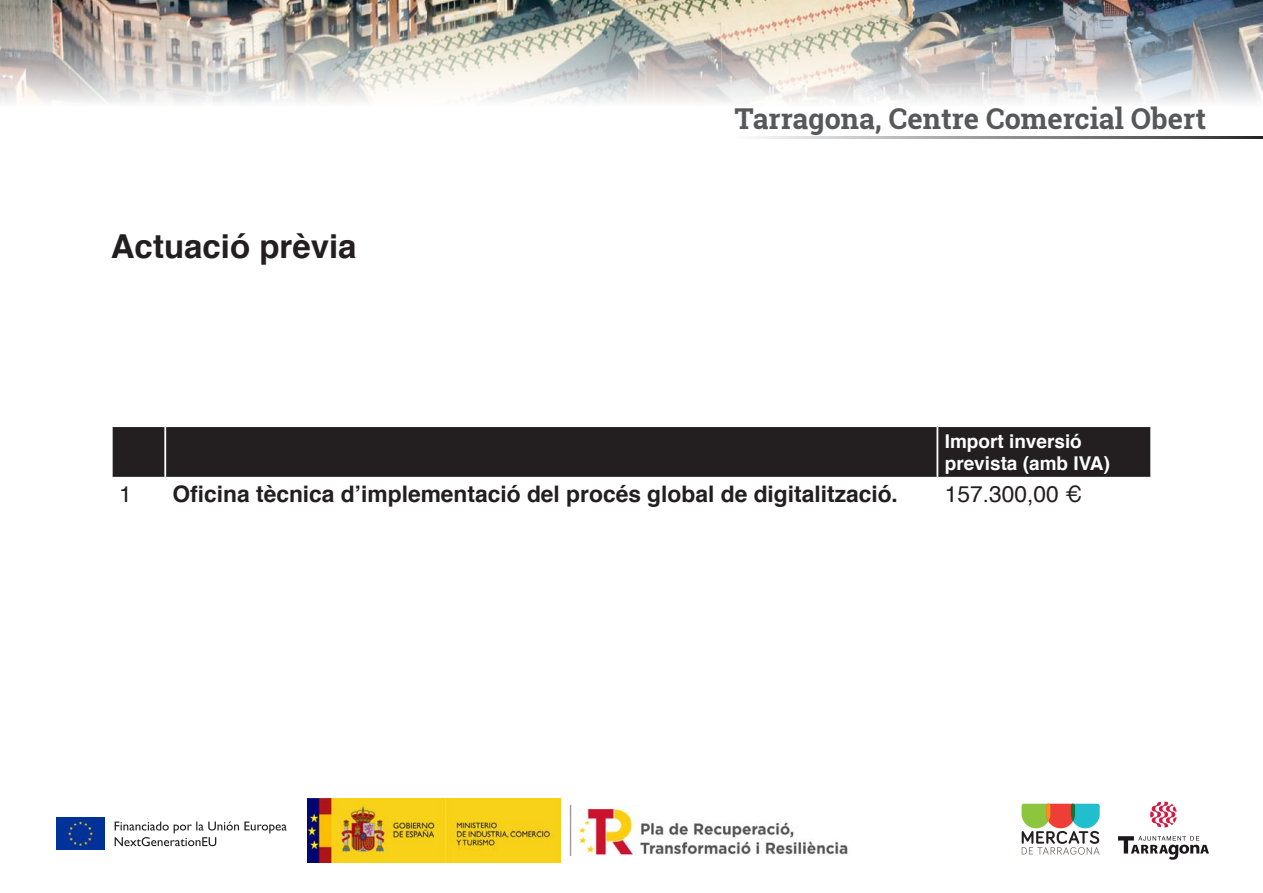
<style>
.page{position:relative;width:1263px;height:893px;background:#fff}
.page>*{position:absolute;margin:0;border:0;box-sizing:border-box;transform-origin:0 0}
.t1{font:700 33px "Helvetica";color:#231f20}
.t2{font:700 28.8px "Roboto Slab";color:#57585a}
.t3{font:700 22.8px "Helvetica";color:#231f20}
.t4{font:22.8px "Helvetica";color:#231f20}
.t5{font:700 19.05px/22.8px "Helvetica";color:#fff}
</style>
<div class="page">
<img style="left:0;top:0;width:1263px;height:103px">
<svg style="left:1021px;top:804px;width:79px;height:51px"></svg>
<svg style="left:1118px;top:836px;width:91px;height:24px"></svg>
<svg style="left:1150px;top:801px;width:27px;height:26px"></svg>
<svg style="left:755px;top:137px;width:507px;height:1px"></svg>
<div style="left:113px;top:427px;width:1037px;height:50px;background:#231f20"></div>
<hr style="left:164px;top:427px;width:2px;height:50px;background:#fff">
<hr style="left:936px;top:427px;width:2px;height:50px;background:#fff">
<img style="left:560px;top:805px;width:69px;height:50px">
<img style="left:56px;top:818px;width:49px;height:32px">
<svg style="left:115px;top:821px;width:172px;height:25px"></svg>
<img style="left:579px;top:810px;width:269px;height:46px">
<img style="left:307px;top:799px;width:253px;height:63px">
<p class="t1" style="left:111px;top:220px;width:247px">Actuació prèvia</p>
<p class="t2" style="left:735px;top:98px;width:473px">Tarragona, Centre Comercial Obert</p>
<p class="t5" style="left:945px;top:430px;width:167px">Import inversió prevista (amb IVA)</p>
<p class="t4" style="left:119px;top:477px;width:14px">1</p>
<p class="t3" style="left:173px;top:476px;width:727px">Oficina tècnica d’implementació del procés global de digitalització.</p>
<p class="t4" style="left:945px;top:477px;width:139px">157.300,00 €</p>
</div>
